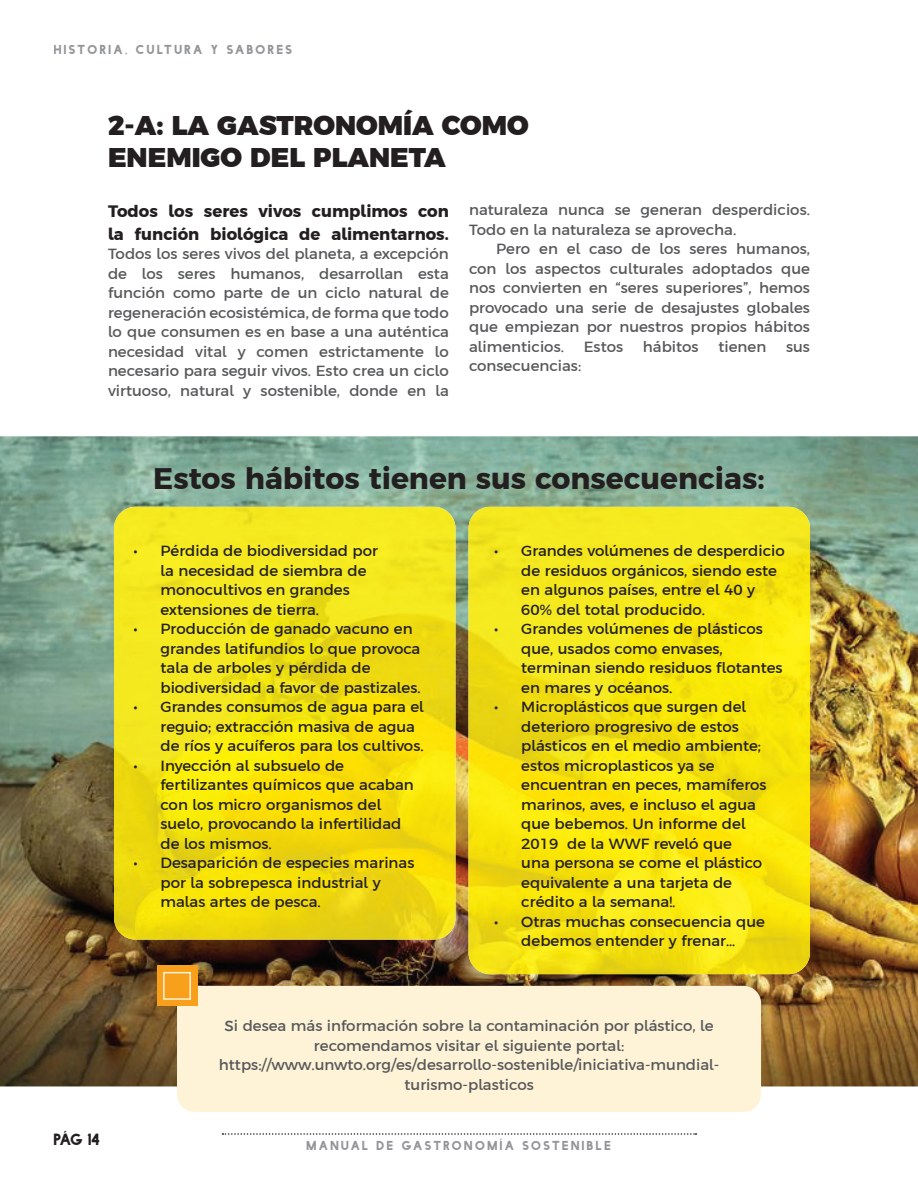
<style>
.page{position:relative;width:918px;height:1188px;background:#fff}
.page>*{position:absolute;margin:0;border:0;box-sizing:border-box;transform-origin:0 0}
.t1{font:700 29.7px "Argentum Sans";color:#231f20}
.t2{font:900 27px/32.4px "Argentum Sans";color:#231f20}
.t3{font:700 16.5px/22.5px "Argentum Sans";color:#231f20}
.t4{font:15px/19.5px "Argentum Sans";color:#231f20}
.t5{font:15px/19.5px "Argentum Sans";color:#57585a;text-align:justify}
.t6{font:15px "Facile Sans";color:#231f20}
.t7{font:12px "Facile Sans";letter-spacing:.2em;color:#939598}
</style>
<div class="page">
<img style="left:0;top:436px;width:918px;height:650px">
<svg style="left:222px;top:1133px;width:475px;height:2px"></svg>
<img style="left:469px;top:507px;width:341px;height:467px">
<img style="left:114px;top:507px;width:341px;height:433px">
<div style="left:177px;top:986px;width:584px;height:126px;background:#fef3d7;border-radius:17px"></div>
<div style="left:157px;top:966px;width:40px;height:40px;background:#f89f1c"></div>
<svg style="left:163px;top:971px;width:28px;height:29px"></svg>
<p class="t7" style="left:54px;top:43px;width:240px">HISTORIA, CULTURA Y SABORES</p>
<h2 class="t2" style="left:108px;top:106px;width:422px">2-A: LA GASTRONOMÍA COMO<br>ENEMIGO DEL PLANETA</h2>
<p class="t3" style="left:108px;top:198px;width:342px">Todos los seres vivos cumplimos con la función biológica de alimentarnos.</p>
<p class="t5" style="left:108px;top:243px;width:342px">Todos los seres vivos del planeta, a excepción de los seres humanos, desarrollan esta función como parte de un ciclo natural de regeneración ecosistémica, de forma que todo lo que consumen es en base a una auténtica necesidad vital y comen estrictamente lo necesario para seguir vivos. Esto crea un ciclo virtuoso, natural y sostenible, donde en la</p>
<p class="t5" style="left:469px;top:199px;width:342px">naturaleza nunca se generan desperdicios.<br>Todo en la naturaleza se aprovecha.</p>
<p class="t5" style="left:469px;top:238px;width:342px;text-indent:27px">Pero en el caso de los seres humanos, con los aspectos culturales adoptados que nos convierten en “seres superiores”, hemos provocado una serie de desajustes globales que empiezan por nuestros propios hábitos alimenticios.</p>
<p class="t5" style="left:584px;top:336px;width:41px">Estos</p>
<p class="t5" style="left:643px;top:336px;width:57px">hábitos</p>
<p class="t5" style="left:718px;top:336px;width:49px">tienen</p>
<p class="t5" style="left:786px;top:336px;width:25px">sus</p>
<p class="t5" style="left:469px;top:355px;width:114px">consecuencias:</p>
<h1 class="t1" style="left:153px;top:455px;width:613px">Estos hábitos tienen sus consecuencias:</h1>
<p class="t4" style="left:160px;top:540px;width:219px;text-indent:-27px">• Pérdida de biodiversidad por la necesidad de siembra de monocultivos en grandes extensiones de tierra.</p>
<p class="t4" style="left:160px;top:618px;width:262px;text-indent:-27px">• Producción de ganado vacuno en grandes latifundios lo que provoca tala de arboles y pérdida de biodiversidad a favor de pastizales.</p>
<p class="t4" style="left:160px;top:696px;width:265px;text-indent:-27px">• Grandes consumos de agua para el reguio; extracción masiva de agua de ríos y acuíferos para los cultivos.</p>
<p class="t4" style="left:160px;top:754px;width:255px;text-indent:-27px">• Inyección al subsuelo de fertilizantes químicos que acaban con los micro organismos del suelo, provocando la infertilidad de los mismos.</p>
<p class="t4" style="left:160px;top:852px;width:255px;text-indent:-27px">• Desaparición de especies marinas por la sobrepesca industrial y malas artes de pesca.</p>
<p class="t4" style="left:521px;top:540px;width:265px;text-indent:-27px">• Grandes volúmenes de desperdicio de residuos orgánicos, siendo este en algunos países, entre el 40 y<br>60% del total producido.</p>
<p class="t4" style="left:521px;top:618px;width:263px;text-indent:-27px">• Grandes volúmenes de plásticos que, usados como envases, terminan siendo residuos flotantes en mares y océanos.</p>
<p class="t4" style="left:521px;top:696px;width:247px;text-indent:-27px">• Microplásticos que surgen del deterioro progresivo de estos plásticos en el medio ambiente; estos microplasticos ya se encuentran en peces, mamíferos marinos, aves, e incluso el agua que bebemos. Un informe del<br>2019 de la WWF reveló que<br>una persona se come el plástico equivalente a una tarjeta de crédito a la semana!.</p>
<p class="t4" style="left:494px;top:910px;width:272px;text-align:center">• Otras muchas consecuencia que debemos entender y frenar…</p>
<p class="t6" style="left:54px;top:1131px;width:48px">Pág 14</p>
<p class="t5" style="left:219px;top:1015px;width:502px;text-align:center">Si desea más información sobre la contaminación por plástico, le recomendamos visitar el siguiente portal: https://www.unwto.org/es/desarrollo-sostenible/iniciativa-mundial&shy;turismo-plasticos</p>
<p class="t7" style="left:307px;top:1139px;width:306px">MANUAL DE GASTRONOMíA SOSTENIBLE</p>
</div>
